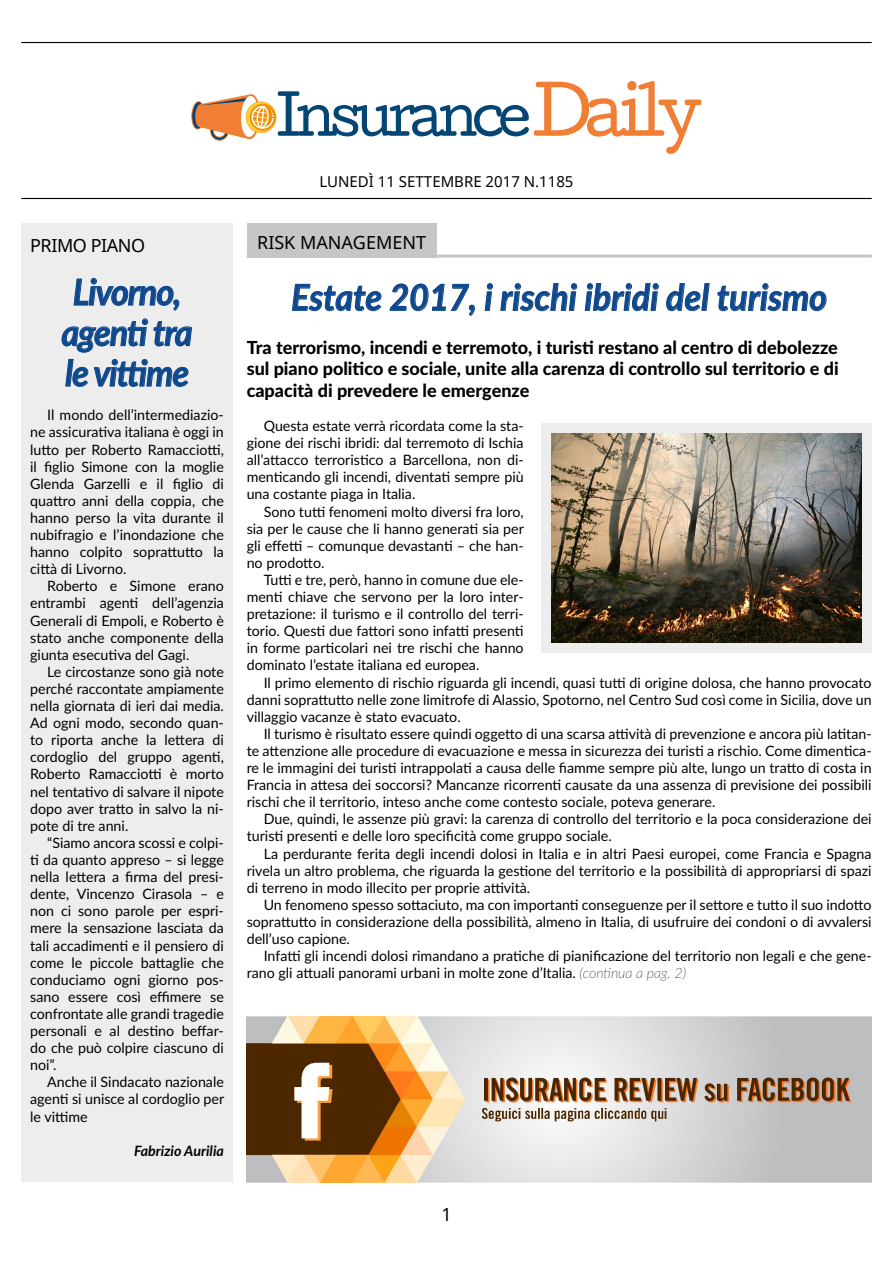
<style>
.page{position:relative;width:893px;height:1263px;background:#fff}
.page>*{position:absolute;margin:0;border:0;box-sizing:border-box;transform-origin:0 0}
.t1{font:italic 700 36px "Lato";color:#0f488c;scale:.95 1}
.t2{font:italic 700 36px/40.5px "Lato";letter-spacing:-.03em;color:#0f488c;text-align:center;scale:.95 1}
.t3{font:800 18px/21.6px "Lato";color:#000;text-align:justify}
.t4{font:18px "Noto Sans";color:#000}
.t5{font:18px "Noto Sans";letter-spacing:-.025em;color:#000}
.t6{font:15px "Noto Sans";color:#000}
.t7{font:14.25px/17.1px "Lato";color:#000;text-align:justify}
.t8{font:italic 700 14.25px "Lato";color:#000}
.s1{font-weight:100;font-style:italic}
</style>
<div class="page">
<hr style="left:21px;top:42px;width:851px;height:1px;background:#000">
<hr style="left:21px;top:198px;width:851px;height:1px;background:#000">
<svg style="left:191px;top:81px;width:511px;height:73px"></svg>
<div style="left:21px;top:223px;width:211px;height:959px;background:#ededed"></div>
<svg style="left:73px;top:277px;width:107px;height:34px"></svg>
<svg style="left:61px;top:318px;width:131px;height:69px"></svg>
<svg style="left:292px;top:284px;width:90px;height:28px"></svg>
<svg style="left:389px;top:283px;width:86px;height:33px"></svg>
<svg style="left:484px;top:283px;width:9px;height:28px"></svg>
<svg style="left:500px;top:283px;width:78px;height:28px"></svg>
<svg style="left:584px;top:283px;width:75px;height:28px"></svg>
<svg style="left:666px;top:283px;width:44px;height:28px"></svg>
<svg style="left:717px;top:283px;width:110px;height:28px"></svg>
<div style="left:541px;top:423px;width:331px;height:230px;background:#ededed"></div>
<hr style="left:247px;top:255px;width:625px;height:3px;background:#c6c6c6">
<div style="left:247px;top:223px;width:190px;height:35px;background:#c6c6c6"></div>
<img style="left:551px;top:434px;width:310px;height:208px">
<img style="left:247px;top:1016px;width:625px;height:166px">
<p class="t5" style="left:30px;top:233px;width:116px">PRIMO PIANO</p>
<h1 class="t2" style="left:62px;top:270px;width:140px">Livorno, agenti tra le vittime</h1>
<p class="t7" style="left:30px;top:406px;width:195px;text-indent:17px">Il mondo dell’intermediazio&shy;ne assicurativa italiana è oggi in lutto per Roberto Ramacciotti, il figlio Simone con la moglie Glenda Garzelli e il figlio di quattro anni della coppia, che hanno perso la vita durante il nubifragio e l’inondazione che hanno colpito soprattutto la città di Livorno.</p>
<p class="t7" style="left:30px;top:577px;width:195px;text-indent:17px">Roberto e Simone erano entrambi agenti dell’agenzia Generali di Empoli, e Roberto è stato anche componente della giunta esecutiva del Gagi.</p>
<p class="t7" style="left:30px;top:662px;width:195px;text-indent:17px">Le circostanze sono già note perché raccontate ampiamente nella giornata di ieri dai media.<br>Ad ogni modo, secondo quan&shy;to riporta anche la lettera di cordoglio del gruppo agenti, Roberto Ramacciotti è morto nel tentativo di salvare il nipote dopo aver tratto in salvo la ni&shy;pote di tre anni.</p>
<p class="t7" style="left:30px;top:833px;width:195px;text-indent:17px">“Siamo ancora scossi e colpi&shy;ti da quanto appreso – si legge nella lettera a firma del presi&shy;dente, Vincenzo Cirasola – e non ci sono parole per espri&shy;mere la sensazione lasciata da tali accadimenti e il pensiero di come le piccole battaglie che conduciamo ogni giorno pos&shy;sano essere così effimere se confrontate alle grandi tragedie personali e al destino beffar&shy;do che può colpire ciascuno di noi”.</p>
<p class="t7" style="left:30px;top:1073px;width:196px;text-indent:17px">Anche il Sindacato nazionale agenti si unisce al cordoglio per le vittime</p>
<p class="t8" style="left:134px;top:1140px;width:91px">Fabrizio Aurilia</p>
<p class="t6" style="left:319px;top:171px;width:256px">LUNEDÌ 11 SETTEMBRE 2017 N.1185</p>
<p class="t4" style="left:257px;top:230px;width:170px">RISK MANAGEMENT</p>
<h1 class="t1" style="left:291px;top:271px;width:565px">Estate 2017, i rischi ibridi del turismo</h1>
<p class="t3" style="left:247px;top:335px;width:594px">Tra terrorismo, incendi e terremoto, i turisti restano al centro di debolezze sul piano politico e sociale, unite alla carenza di controllo sul territorio e di capacità di prevedere le emergenze</p>
<p class="t7" style="left:247px;top:417px;width:278px;text-indent:17px">Questa estate verrà ricordata come la sta&shy;gione dei rischi ibridi: dal terremoto di Ischia all’attacco terroristico a Barcellona, non di&shy;menticando gli incendi, diventati sempre più una costante piaga in Italia.</p>
<p class="t7" style="left:247px;top:502px;width:279px;text-indent:17px">Sono tutti fenomeni molto diversi fra loro, sia per le cause che li hanno generati sia per gli effetti – comunque devastanti – che han&shy;no prodotto.</p>
<p class="t7" style="left:247px;top:571px;width:279px;text-indent:17px">Tutti e tre, però, hanno in comune due ele&shy;menti chiave che servono per la loro inter&shy;pretazione: il turismo e il controllo del terri&shy;torio. Questi due fattori sono infatti presenti in forme particolari nei tre rischi che hanno dominato l’estate italiana ed europea.</p>
<p class="t7" style="left:247px;top:673px;width:626px;text-indent:17px">Il primo elemento di rischio riguarda gli incendi, quasi tutti di origine dolosa, che hanno provocato danni soprattutto nelle zone limitrofe di Alassio, Spotorno, nel Centro Sud così come in Sicilia, dove un villaggio vacanze è stato evacuato.</p>
<p class="t7" style="left:247px;top:724px;width:626px;text-indent:17px">Il turismo è risultato essere quindi oggetto di una scarsa attività di prevenzione e ancora più latitan&shy;te attenzione alle procedure di evacuazione e messa in sicurezza dei turisti a rischio. Come dimentica&shy;re le immagini dei turisti intrappolati a causa delle fiamme sempre più alte, lungo un tratto di costa in Francia in attesa dei soccorsi? Mancanze ricorrenti causate da una assenza di previsione dei possibili rischi che il territorio, inteso anche come contesto sociale, poteva generare.</p>
<p class="t7" style="left:247px;top:810px;width:626px;text-indent:17px">Due, quindi, le assenze più gravi: la carenza di controllo del territorio e la poca considerazione dei turisti presenti e delle loro specificità come gruppo sociale.</p>
<p class="t7" style="left:247px;top:844px;width:626px;text-indent:17px">La perdurante ferita degli incendi dolosi in Italia e in altri Paesi europei, come Francia e Spagna rivela un altro problema, che riguarda la gestione del territorio e la possibilità di appropriarsi di spazi di terreno in modo illecito per proprie attività.</p>
<p class="t7" style="left:247px;top:895px;width:626px;text-indent:17px">Un fenomeno spesso sottaciuto, ma con importanti conseguenze per il settore e tutto il suo indotto soprattutto in considerazione della possibilità, almeno in Italia, di usufruire dei condoni o di avvalersi dell’uso capione.</p>
<p class="t7" style="left:247px;top:947px;width:626px;text-indent:17px">Infatti gli incendi dolosi rimandano a pratiche di pianificazione del territorio non legali e che gene&shy;rano gli attuali panorami urbani in molte zone d’Italia. <span class="s1">(continua a pag. 2)</span></p>
<p class="t4" style="left:441px;top:1202px;width:12px">1</p>
</div>
